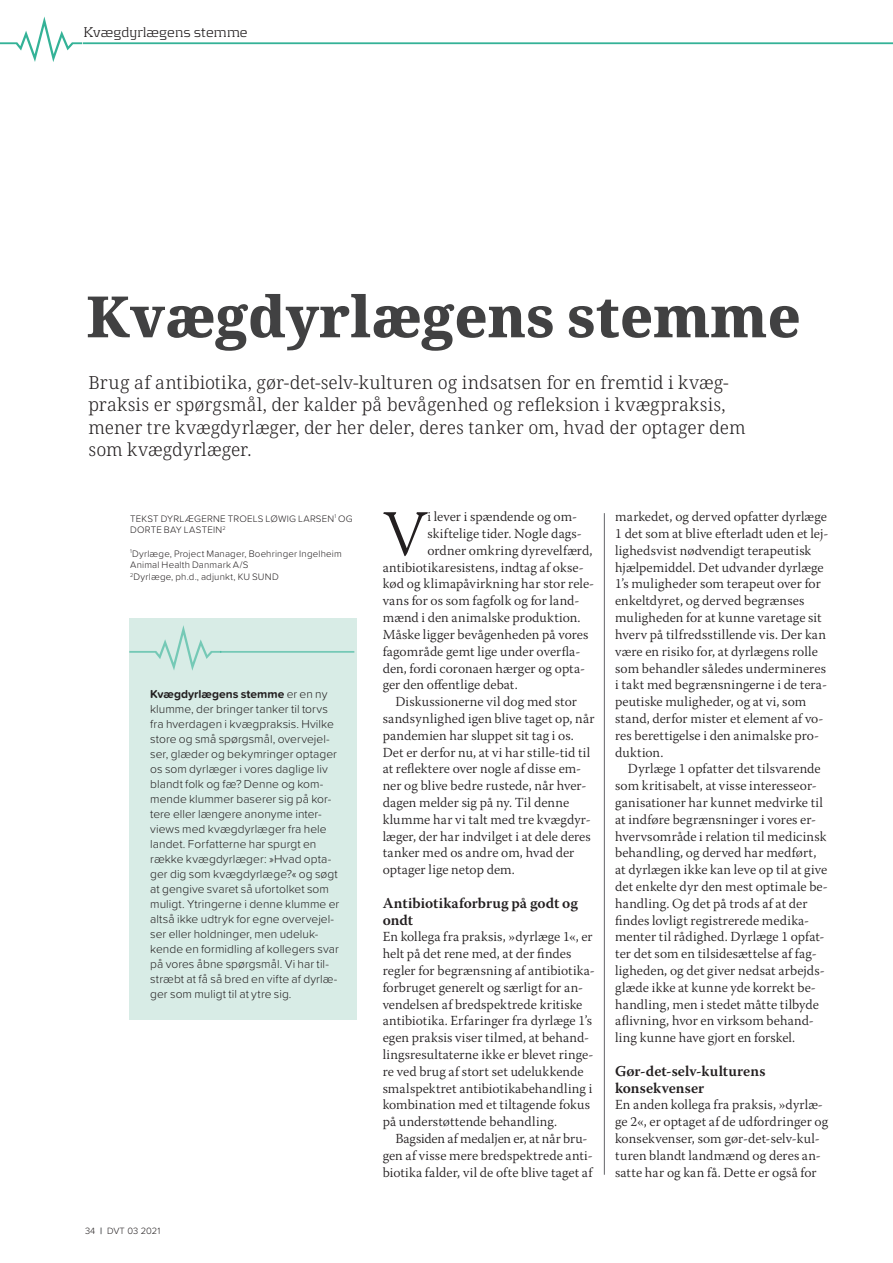
<style>
.page{position:relative;width:893px;height:1263px;background:#fff}
.page>*{position:absolute;margin:0;border:0;box-sizing:border-box;transform-origin:0 0}
.Warnock_Brød_UDEN_in{font:300 64.8px "Warnock Pro";color:#231f20}
.Noto_overskrift{font:800 57px "Noto Serif";color:#414142}
.Noto_underrubrik{font:300 18px/22.5px "Noto Serif";color:#231f20}
.Warnock_Mellemrubrik{font:600 15px/16.8px "Warnock Pro";color:#231f20}
.Proxima_brød_UDEN_nd{font:300 14.7px "Kontrapunkt";letter-spacing:.005em;color:#231f20}
.Warnock_Brød_indryk{font:300 13.8px/16.8px "Warnock Pro";letter-spacing:.005em;color:#231f20}
.Warnock_Brød_UDEN_in-2{font:300 13.8px/16.8px "Warnock Pro";letter-spacing:.005em;color:#231f20}
.Proxima_Boks{font:300 12px/15px "Proxima Soft";letter-spacing:.005em;color:#231f20}
.Forfatter_Proxima{font:300 9.75px/11.7px "Proxima Soft";letter-spacing:.02em;color:#231f20}
.t1{font:300 9.45px "Proxima Soft";color:#231f20}
.s1{font-weight:700}
.s2{font-weight:900;color:#6e7072}
</style>
<div class="page">
<hr style="left:81px;top:42px;width:812px;height:2px;background:#34b297">
<svg style="left:0;top:16px;width:82px;height:46px"></svg>
<div style="left:129px;top:619px;width:227px;height:401px;background:#d8ece6"></div>
<hr style="left:604px;top:513px;width:1px;height:662px;background:#646568">
<hr style="left:220px;top:651px;width:134px;height:2px;background:#34b297">
<svg style="left:129px;top:625px;width:92px;height:46px"></svg>
<p class="Proxima_brød_UDEN_nd" style="left:84px;top:24px;width:166px">Kvægdyrlægens stemme</p>
<p class="Noto_overskrift" style="left:86px;top:276px;width:716px">Kvægdyrlægens stemme</p>
<p class="Noto_underrubrik" style="left:89px;top:372px;width:658px">Brug af antibiotika, gør-det-selv-kulturen og indsatsen for en fremtid i kvæg&shy;praksis er spørgsmål, der kalder på bevågenhed og refleksion i kvægpraksis, mener tre kvægdyrlæger, der her deler, deres tanker om, hvad der optager dem som kvægdyrlæger.</p>
<p class="Forfatter_Proxima" style="left:130px;top:512px;width:224px">TEKST DYRLÆGERNE TROELS LØWIG LARSEN<sup>1</sup> OG<br>DORTE BAY LASTEIN<sup>2</sup></p>
<p class="Forfatter_Proxima" style="left:130px;top:547px;width:213px"><sup>1</sup>Dyrlæge, Project Manager, Boehringer Ingelheim<br>Animal Health Danmark A/S<br><sup>2</sup>Dyrlæge, ph.d., adjunkt, KU SUND</p>
<p class="Proxima_Boks" style="left:150px;top:686px;width:191px"><span class="s1">Kvægdyrlægens stemme</span> er en ny klumme, der bringer tanker til torvs fra hverdagen i kvægpraksis. Hvilke store og små spørgsmål, overvejel&shy;ser, glæder og bekymringer optager os som dyrlæger i vores daglige liv blandt folk og fæ? Denne og kom&shy;mende klummer baserer sig på kor&shy;tere eller længere anonyme inter&shy;views med kvægdyrlæger fra hele landet. Forfatterne har spurgt en række kvægdyrlæger: »Hvad opta&shy;ger dig som kvægdyrlæge?« og søgt at gengive svaret så ufortolket som muligt. Ytringerne i denne klumme er altså ikke udtryk for egne overvejel&shy;ser eller holdninger, men udeluk&shy;kende en formidling af kollegers svar på vores åbne spørgsmål. Vi har til&shy;stræbt at få så bred en vifte af dyrlæ&shy;ger som muligt til at ytre sig.</p>
<p class="t1" style="left:85px;top:1223px;width:77px">34 <span class="s2">|</span> DVT 03 2021</p>
<p class="Warnock_Brød_UDEN_in" style="left:383px;top:495px;width:46px">V</p>
<p class="Warnock_Brød_UDEN_in-2" style="left:427px;top:508px;width:151px">i lever i spændende og om-</p>
<p class="Warnock_Brød_UDEN_in-2" style="left:427px;top:525px;width:156px">skiftelige tider. Nogle dags-</p>
<p class="Warnock_Brød_UDEN_in-2" style="left:427px;top:542px;width:167px">ordner omkring dyrevelfærd,</p>
<p class="Warnock_Brød_UDEN_in-2" style="left:383px;top:558px;width:202px">antibiotikaresistens, indtag af okse-</p>
<p class="Warnock_Brød_UDEN_in-2" style="left:383px;top:575px;width:213px">kød og klimapåvirkning har stor rele-</p>
<p class="Warnock_Brød_UDEN_in-2" style="left:383px;top:592px;width:198px">vans for os som fagfolk og for land-</p>
<p class="Warnock_Brød_UDEN_in-2" style="left:383px;top:609px;width:199px">mænd i den animalske produktion.</p>
<p class="Warnock_Brød_UDEN_in-2" style="left:383px;top:626px;width:207px">Måske ligger bevågenheden på vores</p>
<p class="Warnock_Brød_UDEN_in-2" style="left:383px;top:642px;width:199px">fagområde gemt lige under overfla-</p>
<p class="Warnock_Brød_UDEN_in-2" style="left:383px;top:659px;width:204px">den, fordi coronaen hærger og opta-</p>
<p class="Warnock_Brød_UDEN_in-2" style="left:383px;top:676px;width:137px">ger den offentlige debat.</p>
<p class="Warnock_Brød_indryk" style="left:383px;top:693px;width:214px;text-indent:13px">Diskussionerne vil dog med stor sandsynlighed igen blive taget op, når pandemien har sluppet sit tag i os.<br>Det er derfor nu, at vi har stille-tid til at reflektere over nogle af disse em&shy;ner og blive bedre rustede, når hver&shy;dagen melder sig på ny. Til denne klumme har vi talt med tre kvægdyr&shy;læger, der har indvilget i at dele deres tanker med os andre om, hvad der optager lige netop dem.</p>
<p class="Warnock_Mellemrubrik" style="left:383px;top:894px;width:197px">Antibiotikaforbrug på godt og ondt</p>
<p class="Warnock_Brød_UDEN_in-2" style="left:383px;top:928px;width:214px">En kollega fra praksis, »dyrlæge 1«, er helt på det rene med, at der findes regler for begrænsning af antibiotika&shy;forbruget generelt og særligt for an&shy;vendelsen af bredspektrede kritiske antibiotika. Erfaringer fra dyrlæge 1’s egen praksis viser tilmed, at behand&shy;lingsresultaterne ikke er blevet ringe&shy;re ved brug af stort set udelukkende smalspektret antibiotikabehandling i kombination med et tiltagende fokus på understøttende behandling.</p>
<p class="Warnock_Brød_indryk" style="left:383px;top:1130px;width:212px;text-align:center">Bagsiden af medaljen er, at når bru&shy;gen af visse mere bredspektrede anti&shy;biotika falder, vil de ofte blive taget af</p>
<p class="Warnock_Brød_indryk" style="left:615px;top:508px;width:215px">markedet, og derved opfatter dyrlæge 1 det som at blive efterladt uden et lej&shy;lighedsvist nødvendigt terapeutisk hjælpemiddel. Det udvander dyrlæge 1’s muligheder som terapeut over for enkeltdyret, og derved begrænses muligheden for at kunne varetage sit hverv på tilfredsstillende vis. Der kan være en risiko for, at dyrlægens rolle som behandler således undermineres i takt med begrænsningerne i de tera&shy;peutiske muligheder, og at vi, som stand, derfor mister et element af vo&shy;res berettigelse i den animalske pro&shy;duktion.</p>
<p class="Warnock_Brød_indryk" style="left:615px;top:760px;width:214px;text-indent:13px">Dyrlæge 1 opfatter det tilsvarende som kritisabelt, at visse interesseor&shy;ganisationer har kunnet medvirke til at indføre begrænsninger i vores er&shy;hvervsområde i relation til medicinsk behandling, og derved har medført, at dyrlægen ikke kan leve op til at give det enkelte dyr den mest optimale be&shy;handling. Og det på trods af at der findes lovligt registrerede medika&shy;menter til rådighed. Dyrlæge 1 opfat&shy;ter det som en tilsidesættelse af fag&shy;ligheden, og det giver nedsat arbejds&shy;glæde ikke at kunne yde korrekt be&shy;handling, men i stedet måtte tilbyde aflivning, hvor en virksom behand&shy;ling kunne have gjort en forskel.</p>
<p class="Warnock_Mellemrubrik" style="left:615px;top:1062px;width:152px">Gør-det-selv-kulturens</p>
<p class="Warnock_Mellemrubrik" style="left:615px;top:1079px;width:91px">konsekvenser</p>
<p class="Warnock_Brød_UDEN_in-2" style="left:615px;top:1096px;width:215px">En anden kollega fra praksis, »dyrlæ&shy;ge 2«, er optaget af de udfordringer og konsekvenser, som gør-det-selv-kul&shy;turen blandt landmænd og deres an&shy;satte har og kan få. Dette er også for</p>
</div>
